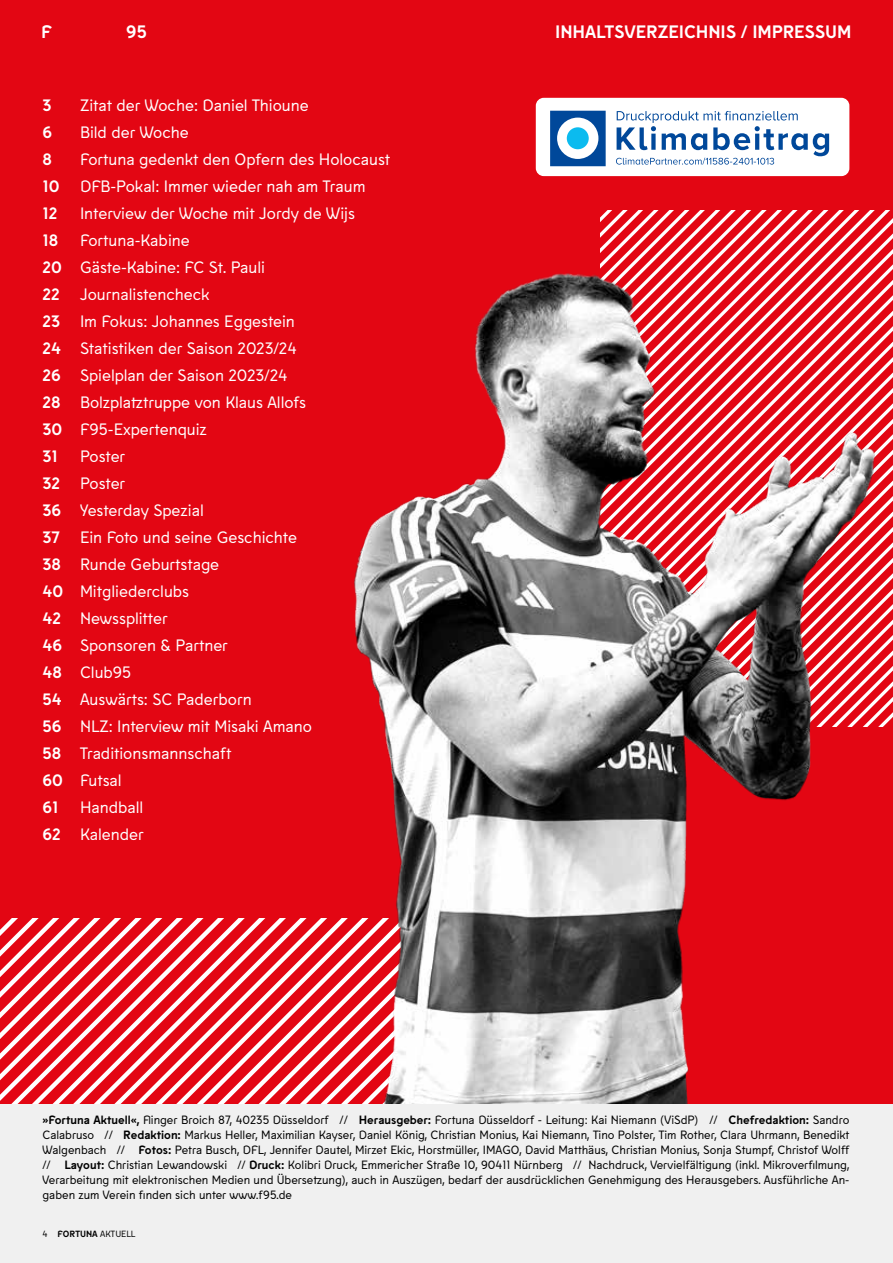
<style>
.page{position:relative;width:893px;height:1263px;background:#fff}
.page>*{position:absolute;margin:0;border:0;box-sizing:border-box;transform-origin:0 0}
.t1{font:700 18px "Fortuna Sans";color:#fff}
.t2{font:16.5px/27px "Fortuna Sans";color:#fff}
.t3{font:700 16.5px "Fortuna Sans";color:#fff}
.t4{font:12px/15px "Fortuna Sans";color:#000;text-align:justify}
.t5{font:9px "Fortuna Sans";color:#000}
.s1{font-weight:700}
</style>
<div class="page">
<div style="left:0;top:0;width:893px;height:1104px;background:#e30613"></div>
<svg style="left:0;top:918px;width:337px;height:186px"></svg>
<svg style="left:601px;top:210px;width:292px;height:517px"></svg>
<div style="left:536px;top:98px;width:313px;height:78px;background:#fff;border-radius:8px"></div>
<svg style="left:550px;top:111px;width:56px;height:55px"></svg>
<div style="left:567px;top:127px;width:22px;height:22px;background:#0bbbef;border-radius:50%"></div>
<svg style="left:616px;top:111px;width:213px;height:54px"></svg>
<img style="left:337px;top:243px;width:539px;height:861px">
<div style="left:0;top:1104px;width:893px;height:159px;background:#f0f0f0"></div>
<h1 class="t1" style="left:41px;top:17px;width:12px">F</h1>
<h1 class="t1" style="left:126px;top:17px;width:22px">95</h1>
<h1 class="t1" style="left:555px;top:17px;width:298px">INHALTSVERZEICHNIS / IMPRESSUM</h1>
<h2 class="t3" style="left:43px;top:92px;width:11px">3</h2>
<h2 class="t2" style="left:80px;top:91px;width:230px">Zitat der Woche: Daniel Thioune</h2>
<h2 class="t3" style="left:43px;top:119px;width:11px">6</h2>
<h2 class="t2" style="left:80px;top:118px;width:110px">Bild der Woche</h2>
<h2 class="t3" style="left:43px;top:146px;width:11px">8</h2>
<h2 class="t2" style="left:43px;top:145px;width:349px;text-indent:38px">Fortuna gedenkt den Opfern des Holocaust<br><span class="s1">10</span> DFB-Pokal: Immer wieder nah am Traum<br><span class="s1">12</span></h2>
<h2 class="t2" style="left:80px;top:199px;width:277px">Interview der Woche mit Jordy de Wijs</h2>
<h2 class="t2" style="left:43px;top:226px;width:265px;text-indent:38px">Fortuna-Kabine<br><span class="s1">20</span> Gäste-Kabine: FC St. Pauli<br><span class="s1">22</span> Journalistencheck<br><span class="s1">23</span> Im Fokus: Johannes Eggestein<br><span class="s1">24</span> Statistiken der Saison 2023/24<br><span class="s1">26</span> Spielplan der Saison 2023/24<br><span class="s1">28</span> Bolzplatztruppe von Klaus Allofs<br><span class="s1">30</span> F95-Expertenquiz<br><span class="s1">31</span></h2>
<h2 class="t3" style="left:43px;top:227px;width:17px">18</h2>
<p class="t2" style="left:43px;top:442px;width:271px;text-indent:38px">Poster<br><span class="s1">32</span> Poster<br><span class="s1">36</span> Yesterday Spezial<br><span class="s1">37</span> Ein Foto und seine Geschichte<br><span class="s1">38</span> Runde Geburtstage<br><span class="s1">40</span> Mitgliederclubs<br><span class="s1">42</span> Newssplitter<br><span class="s1">46</span> Sponsoren &amp; Partner<br><span class="s1">48</span> Club95<br><span class="s1">54</span> Auswärts: SC Paderborn<br><span class="s1">56</span> NLZ: Interview mit Misaki Amano<br><span class="s1">58</span> Traditionsmannschaft<br><span class="s1">60</span> Futsal<br><span class="s1">61</span></p>
<h2 class="t2" style="left:43px;top:793px;width:103px;text-align:right">Handball<br><span class="s1">62</span> Kalender</h2>
<p class="t4" style="left:43px;top:1112px;width:808px"><span class="s1">»Fortuna Aktuell«,</span> Flinger Broich 87, 40235 Düsseldorf // <span class="s1">Herausgeber:</span> Fortuna Düsseldorf - Leitung: Kai Niemann (ViSdP) // <span class="s1">Chefredaktion:</span> Sandro Calabruso // <span class="s1">Redaktion:</span> Markus Heller, Maximilian Kayser, Daniel König, Christian Monius, Kai Niemann, Tino Polster, Tim Rother, Clara Uhrmann, Benedikt Walgenbach // <span class="s1">Fotos:</span> Petra Busch, DFL, Jennifer Dautel, Mirzet Ekic, Horstmüller, IMAGO, David Matthäus, Christian Monius, Sonja Stumpf, Christof Wolff // <span class="s1">Layout:</span> Christian Lewandowski // <span class="s1">Druck:</span> Kolibri Druck, Emmericher Straße 10, 90411 Nürnberg // Nachdruck, Vervielfältigung (inkl. Mikroverfilmung, Verarbeitung mit elektronischen Medien und Übersetzung), auch in Auszügen, bedarf der ausdrücklichen Genehmigung des Herausgebers. Ausführliche An&shy;gaben zum Verein finden sich unter www.f95.de</p>
<p class="t5" style="left:43px;top:1227px;width:94px">4 <span class="s1">FORTUNA</span> AKTUELL</p>
</div>
